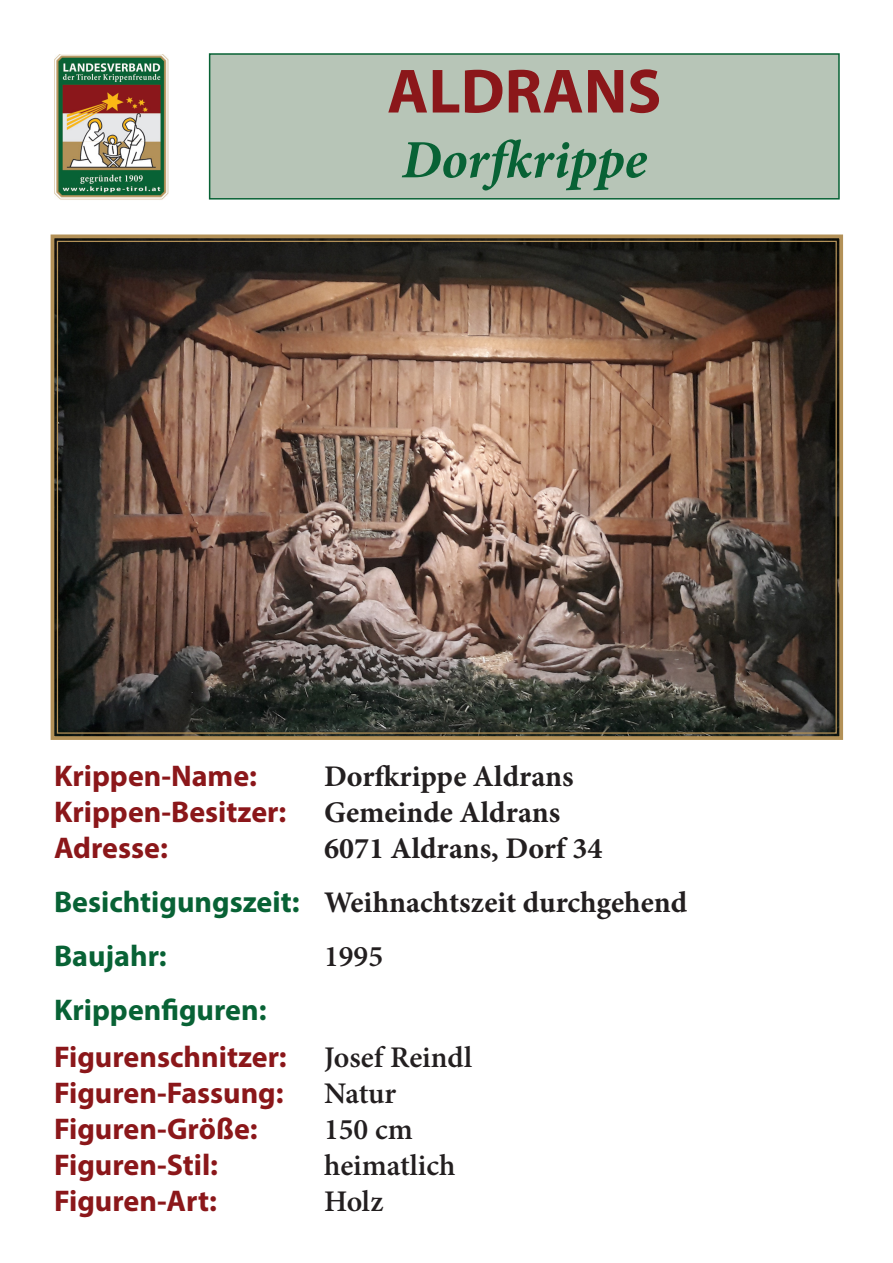
<style>
.page{position:relative;width:893px;height:1263px;background:#fff}
.page>*{position:absolute;margin:0;border:0;box-sizing:border-box;transform-origin:0 0}
.t1{font:700 63px "Myriad Pro";color:#8b171a}
.t2{font:italic 700 54px "Minion Pro";letter-spacing:-.005em;color:#086235}
.t3{font:700 30px "Myriad Pro";color:#8b171a}
.t4{font:700 30px "Minion Pro";color:#231f20}
.t5{font:600 30px "Minion Pro";color:#231f20}
.t6{font:700 30px "Myriad Pro";color:#086235}
.s1{font-family:"Myriad Pro";color:#086235}
.s2{font-family:"Minion Pro";font-weight:600;color:#231f20}
</style>
<div class="page">
<div style="left:210px;top:54px;width:629px;height:145px;background:#b7c5b7"></div>
<div style="left:209px;top:53px;width:631px;height:147px;border:2px solid #086235"></div>
<img style="left:54px;top:54px;width:115px;height:146px">
<img style="left:50px;top:234px;width:794px;height:506px">
<p class="t1" style="left:387px;top:50px;width:276px">ALDRANS</p>
<p class="t2" style="left:402px;top:122px;width:247px">Dorfkrippe</p>
<p class="t3" style="left:54px;top:756px;width:205px">Krippen-Name:</p>
<p class="t4" style="left:324px;top:755px;width:251px">Dorfkrippe Aldrans</p>
<p class="t3" style="left:54px;top:792px;width:234px">Krippen-Besitzer:</p>
<p class="t4" style="left:324px;top:791px;width:238px">Gemeinde Aldrans</p>
<p class="t3" style="left:54px;top:828px;width:115px">Adresse:</p>
<p class="t4" style="left:324px;top:827px;width:280px">6071 Aldrans, Dorf 34</p>
<p class="t4" style="left:54px;top:881px;width:635px"><span class="s1">Besichtigungszeit:</span> Weihnachtszeit durchgehend</p>
<p class="t6" style="left:54px;top:936px;width:114px">Baujahr:</p>
<p class="t5" style="left:324px;top:935px;width:61px">1995</p>
<p class="t6" style="left:54px;top:990px;width:214px">Krippenfiguren:</p>
<p class="t3" style="left:54px;top:1037px;width:420px">Figurenschnitzer: <span class="s2">Josef Reindl</span></p>
<p class="t3" style="left:54px;top:1073px;width:231px">Figuren-Fassung:</p>
<p class="t5" style="left:324px;top:1072px;width:74px">Natur</p>
<p class="t3" style="left:54px;top:1109px;width:205px">Figuren-Größe:</p>
<p class="t5" style="left:324px;top:1108px;width:90px">150 cm</p>
<p class="t3" style="left:54px;top:1145px;width:166px">Figuren-Stil:</p>
<p class="t5" style="left:324px;top:1144px;width:133px">heimatlich</p>
<p class="t3" style="left:54px;top:1181px;width:164px">Figuren-Art:</p>
<p class="t5" style="left:324px;top:1180px;width:61px">Holz</p>
</div>
